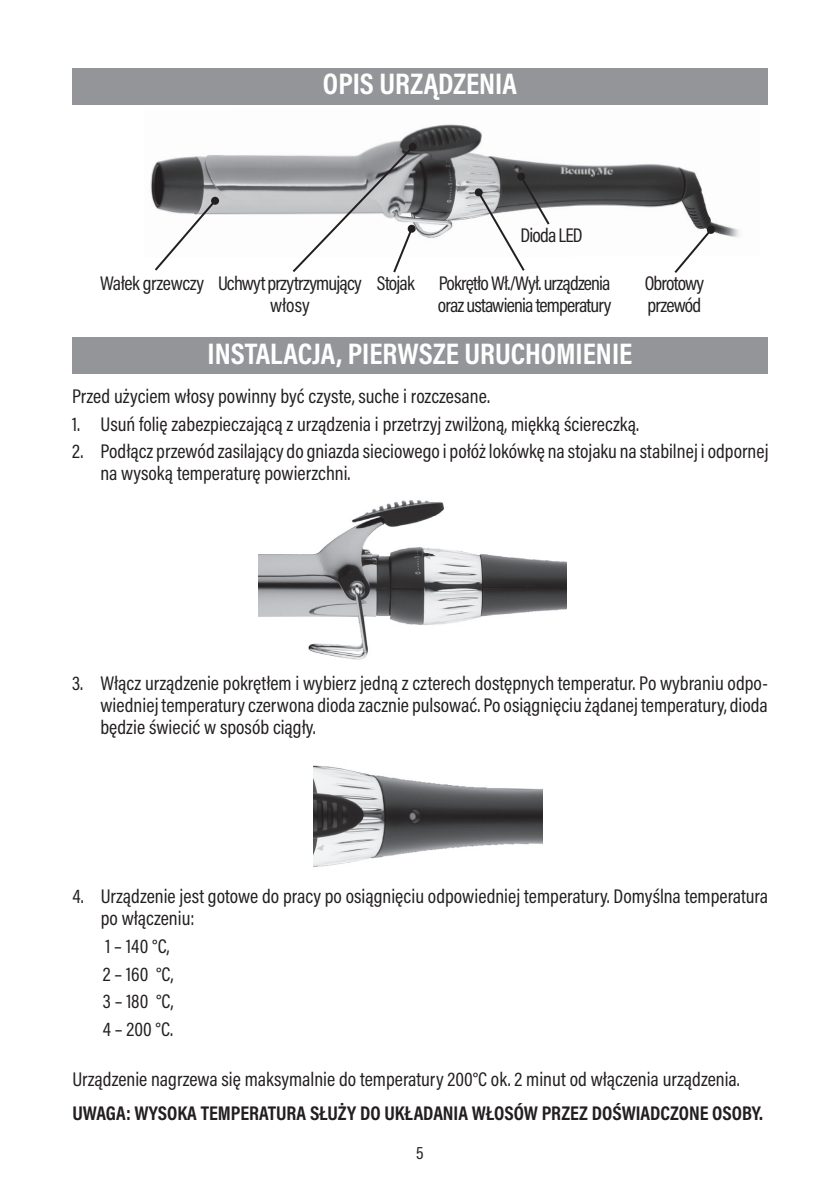
<style>
.page{position:relative;width:840px;height:1191px;background:#fff}
.page>*{position:absolute;margin:0;border:0;box-sizing:border-box;transform-origin:0 0}
.naglowek{font:700 30px "Acumin Pro Cond";color:#fff}
.txt02_mały{font:20px/22px "Acumin Pro Cond";color:#231f20}
.txt02_mały-2{font:20px/22px "Acumin Pro Cond";letter-spacing:-.04em;color:#231f20}
.Należy01{font:700 20px "Acumin Pro Cond";color:#231f20}
.txt02_mały-3{font:20px/22px "Acumin Pro Cond";letter-spacing:-.035em;color:#231f20;text-align:center}
.txt02_mały-4{font:20px "Acumin Pro Cond";letter-spacing:-.02em;color:#231f20}
.t1{font:18px "Acumin Pro Cond";color:#231f20}
</style>
<div class="page">
<div style="left:72px;top:68px;width:695px;height:37px;background:#939598"></div>
<div style="left:72px;top:337px;width:695px;height:36px;background:#939598"></div>
<img style="left:313px;top:765px;width:229px;height:102px">
<img style="left:258px;top:500px;width:308px;height:160px">
<img style="left:150px;top:124px;width:590px;height:114px">
<svg style="left:153px;top:198px;width:65px;height:73px"></svg>
<div style="left:211px;top:197px;width:8px;height:8px;background:#231f20;border-radius:50%"></div>
<svg style="left:290px;top:144px;width:126px;height:129px"></svg>
<svg style="left:672px;top:225px;width:43px;height:48px"></svg>
<svg style="left:474px;top:172px;width:77px;height:99px"></svg>
<p class="naglowek" style="left:323px;top:64px;width:195px">OPIS URZĄDZENIA</p>
<p class="txt02_mały-2" style="left:520px;top:223px;width:64px">Dioda LED</p>
<p class="txt02_mały-4" style="left:100px;top:270px;width:106px">Wałek grzewczy</p>
<p class="txt02_mały-3" style="left:218px;top:271px;width:145px">Uchwyt przytrzymujący włosy</p>
<p class="txt02_mały-2" style="left:437px;top:271px;width:175px">Pokrętło Wł./Wył. urządzenia oraz ustawienia temperatury</p>
<p class="txt02_mały-2" style="left:644px;top:271px;width:61px">Obrotowy przewód</p>
<p class="txt02_mały" style="left:377px;top:271px;width:39px">Stojak</p>
<p class="naglowek" style="left:207px;top:333px;width:426px">INSTALACJA, PIERWSZE URUCHOMIENIE</p>
<p class="txt02_mały" style="left:72px;top:384px;width:419px">Przed użyciem włosy powinny być czyste, suche i rozczesane.</p>
<p class="txt02_mały" style="left:72px;top:412px;width:568px">1. Usuń folię zabezpieczającą z urządzenia i przetrzyj zwilżoną, miękką ściereczką.</p>
<p class="txt02_mały" style="left:100px;top:440px;width:669px;text-indent:-28px">2. Podłącz przewód zasilający do gniazda sieciowego i połóż lokówkę na stojaku na stabilnej i odpornej na wysoką temperaturę powierzchni.</p>
<p class="txt02_mały" style="left:100px;top:671px;width:668px;text-align:justify;text-indent:-28px">3. Włącz urządzenie pokrętłem i wybierz jedną z czterech dostępnych temperatur. Po wybraniu odpo&shy;wiedniej temperatury czerwona dioda zacznie pulsować. Po osiągnięciu żądanej temperatury, dioda będzie świecić w sposób ciągły.</p>
<p class="txt02_mały" style="left:101px;top:885px;width:668px;text-indent:-28px">4. Urządzenie jest gotowe do pracy po osiągnięciu odpowiedniej temperatury. Domyślna temperatura po włączeniu:</p>
<p class="txt02_mały" style="left:105px;top:934px;width:66px">1 – 140 °C,</p>
<p class="txt02_mały" style="left:103px;top:962px;width:72px">2 – 160 °C,</p>
<p class="txt02_mały" style="left:103px;top:990px;width:72px">3 – 180 °C,</p>
<p class="txt02_mały" style="left:103px;top:1017px;width:72px">4 – 200 °C.</p>
<p class="txt02_mały" style="left:72px;top:1067px;width:668px">Urządzenie nagrzewa się maksymalnie do temperatury 200°C ok. 2 minut od włączenia urządzenia.</p>
<p class="Należy01" style="left:72px;top:1099px;width:691px">UWAGA: WYSOKA TEMPERATURA SŁUŻY DO UKŁADANIA WŁOSÓW PRZEZ DOŚWIADCZONE OSOBY.</p>
<p class="t1" style="left:416px;top:1141px;width:9px">5</p>
</div>
